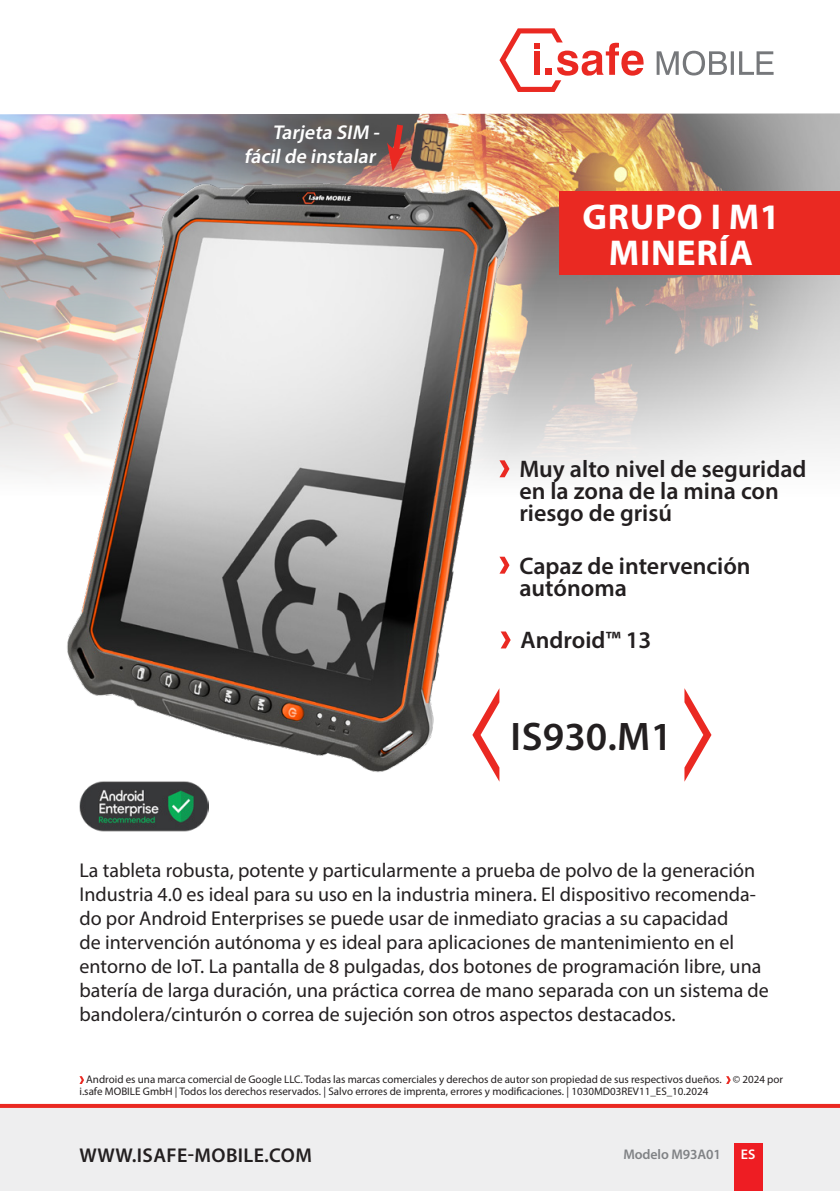
<style>
.page{position:relative;width:840px;height:1191px;background:#fff}
.page>*{position:absolute;margin:0;border:0;box-sizing:border-box;transform-origin:0 0}
.t1{font:600 40px "Myriad Pro";letter-spacing:.01em;color:#231f20}
.t2{font:700 36px "Myriad Pro";letter-spacing:.02em;color:#fff}
.t3{font:600 24px/22px "Myriad Pro";color:#231f20}
.t4{font:20px/24px "Myriad Pro";color:#231f20}
.t5{font:italic 600 20px "Myriad Pro";color:#fff}
.t6{font:600 20px "Myriad Pro";letter-spacing:.02em;color:#231f20}
.t7{font:600 14px "Myriad Pro";letter-spacing:-.01em;color:#808285}
.t8{font:600 14px "Myriad Pro";color:#fff}
.CB_AF_Footer-Datasheet{font:11px/12px "Myriad Pro";color:#231f20}
</style>
<div class="page">
<img style="left:0;top:113px;width:839px;height:361px">
<div style="left:0;top:1106px;width:839px;height:85px;background:#eeeeef"></div>
<svg style="left:0;top:1104px;width:839px;height:4px;background:#ea2c25"></svg>
<div style="left:733px;top:1143px;width:29px;height:48px;background:#ee1d23"></div>
<div style="left:559px;top:191px;width:280px;height:84px;background:#ea2922"></div>
<svg style="left:684px;top:688px;width:27px;height:93px"></svg>
<svg style="left:656px;top:51px;width:117px;height:24px"></svg>
<svg style="left:499px;top:28px;width:144px;height:64px"></svg>
<div style="left:20px;top:134px;width:534px;height:683px;background:#fff;opacity:.75"></div>
<img style="left:62px;top:169px;width:456px;height:622px">
<img style="left:399px;top:118px;width:59px;height:60px">
<svg style="left:387px;top:118px;width:20px;height:53px"></svg>
<img style="left:79px;top:777px;width:129px;height:55px">
<svg style="left:499px;top:460px;width:10px;height:17px"></svg>
<svg style="left:500px;top:631px;width:10px;height:17px"></svg>
<svg style="left:499px;top:557px;width:10px;height:16px"></svg>
<svg style="left:79px;top:1076px;width:5px;height:8px"></svg>
<svg style="left:726px;top:1076px;width:4px;height:8px"></svg>
<p class="t5" style="left:272px;top:119px;width:112px">Tarjeta SIM -</p>
<p class="t5" style="left:244px;top:143px;width:136px">fácilde instalar</p>
<p class="t2" style="left:582px;top:193px;width:198px">GRUPO I M1</p>
<p class="t2" style="left:608px;top:229px;width:146px">MINERÍA</p>
<p class="t3" style="left:519px;top:457px;width:288px">Muy alto nivel de seguridad en la zona de la mina con riesgo de grisú</p>
<p class="t3" style="left:519px;top:554px;width:233px">Capaz de intervención autónoma</p>
<p class="t3" style="left:520px;top:629px;width:132px">Android™ 13</p>
<p class="t1" style="left:510px;top:711px;width:163px">IS930.M1</p>
<p class="t4" style="left:79px;top:857px;width:690px">La tableta robusta, potente y particularmente a prueba de polvo de la generación Industria 4.0 es ideal para su uso en la industria minera. El dispositivo recomenda&shy;do por Android Enterprises se puede usar de inmediato gracias a su capacidad<br>de intervención autónoma y es ideal para aplicaciones de mantenimiento en el entorno de IoT. La pantalla de 8 pulgadas, dos botones de programación libre, una batería de larga duración, una práctica correa de mano separada con un sistema de bandolera/cinturón o correa de sujeción son otros aspectos destacados.</p>
<p class="CB_AF_Footer-Datasheet" style="left:79px;top:1072px;width:704px;text-indent:7px">Android es una marca comercial de Google LLC. Todas las marcas comerciales y derechos de autor son propiedad de sus respectivos dueños. © 2024 por i.safe MOBILE GmbH | Todos los derechos reservados. | Salvo errores de imprenta, errores y modificaciones. | 1030MD03REV11_ES_10.2024</p>
<p class="t6" style="left:80px;top:1142px;width:233px">WWW.ISAFE-MOBILE.COM</p>
<p class="t7" style="left:623px;top:1145px;width:99px">Modelo M93A01</p>
<p class="t8" style="left:740px;top:1145px;width:16px">ES</p>
</div>
